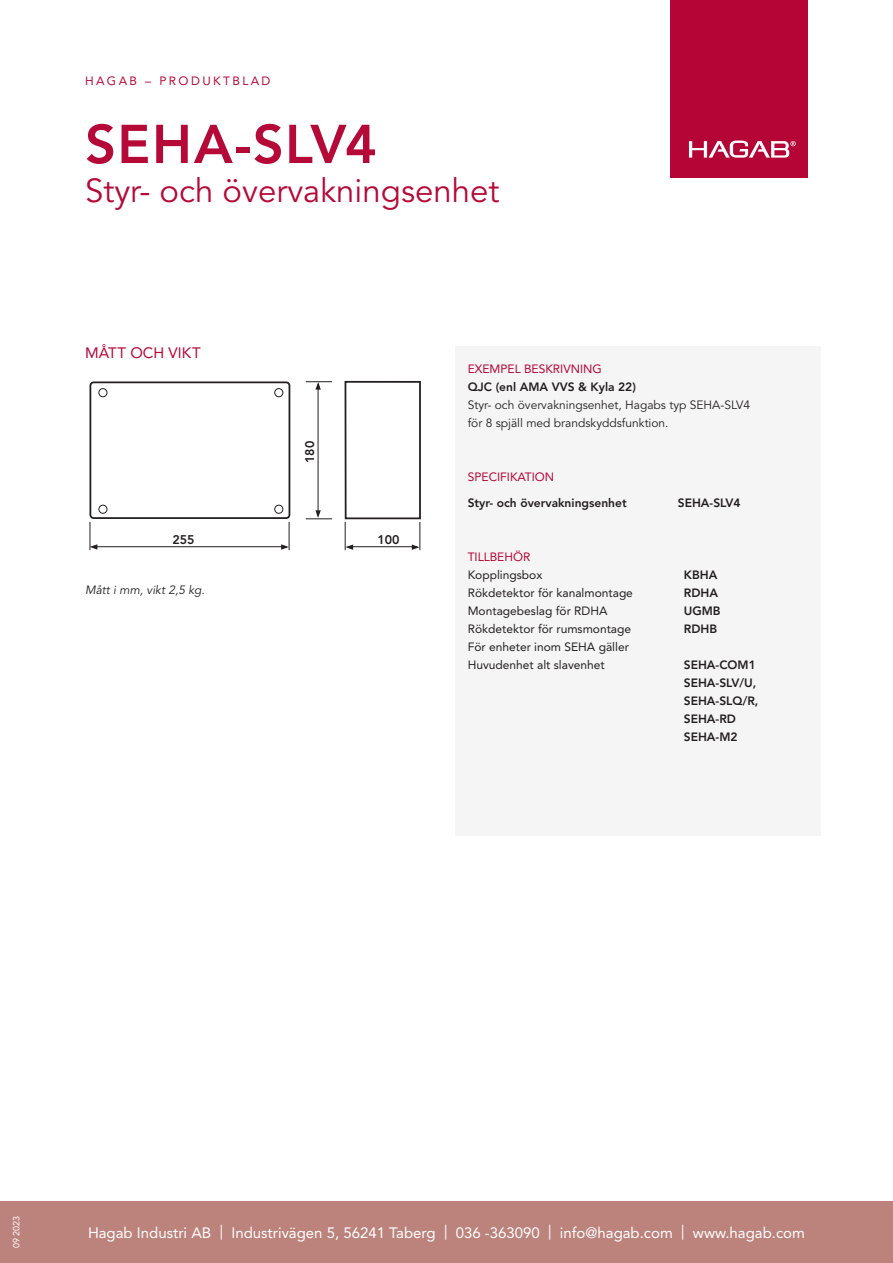
<style>
.page{position:relative;width:893px;height:1263px;background:#fff}
.page>*{position:absolute;margin:0;border:0;box-sizing:border-box;transform-origin:0 0}
.t1{font:800 54px "Avenir LT Std";letter-spacing:.025em;color:#b50938}
.t2{font:33px "Avenir LT Std";color:#b50938}
.t3{font:15px "Avenir LT Std";color:#fff}
.Datablad_-_mellanrubrik{font:15px "Avenir LT Std";letter-spacing:.01em;color:#b50536}
.t4{font:800 12.45px "Avenir LT Std";color:#231f20}
.Datablad_-_brödtext{font:12px "Avenir LT Std";color:#231f20}
.Datablad_-_brödtext-2{font:800 12px "Avenir LT Std";color:#231f20}
.Datablad_-_brödtext_avstånd_efter{font:12px/18px "Avenir LT Std";color:#231f20}
.Datablad_mellanrubrik_-_liten{font:12px "Avenir LT Std";color:#b50536}
.Datablad_-_bröd_kursiv{font:italic 12px "Avenir LT Std";color:#231f20}
.t5{font:12px "Avenir LT Std";letter-spacing:.2em;color:#b50938}
.Datablad_-_brödtext_avstånd_efter-2{font:12px "Avenir LT Std";color:#b50536}
.t6{font:9px "Avenir LT Std";color:#fff}
</style>
<div class="page">
<div style="left:670px;top:0;width:138px;height:178px;background:#b50536"></div>
<svg style="left:689px;top:141px;width:107px;height:17px"></svg>
<div style="left:0;top:1201px;width:893px;height:62px;background:#bb837c"></div>
<div style="left:455px;top:347px;width:366px;height:489px;background:#f5f5f5"></div>
<hr style="left:318px;top:384px;width:1px;height:132px;background:#231f20">
<div style="left:89px;top:381px;width:201px;height:138px;border:2px solid #231f20;border-radius:3px"></div>
<hr style="left:93px;top:546px;width:193px;height:1px;background:#231f20">
<hr style="left:348px;top:546px;width:69px;height:1px;background:#231f20">
<svg style="left:98px;top:388px;width:185px;height:126px"></svg>
<div style="left:345px;top:381px;width:76px;height:138px;border:2px solid #231f20"></div>
<svg style="left:306px;top:510px;width:26px;height:10px"></svg>
<svg style="left:306px;top:381px;width:26px;height:9px"></svg>
<svg style="left:281px;top:522px;width:9px;height:28px"></svg>
<svg style="left:90px;top:522px;width:7px;height:28px"></svg>
<svg style="left:412px;top:522px;width:9px;height:28px"></svg>
<svg style="left:345px;top:522px;width:8px;height:28px"></svg>
<p class="t5" style="left:85px;top:74px;width:187px">HAGAB – PRODUKTBLAD</p>
<h1 class="t1" style="left:85px;top:112px;width:293px">SEHA-SLV4</h1>
<h2 class="t2" style="left:85px;top:172px;width:416px">Styr- och övervakningsenhet</h2>
<p class="Datablad_-_mellanrubrik" style="left:85px;top:344px;width:117px">MÅTT OCH VIKT</p>
<p class="t4" style="left:303px;top:463px;width:24px;rotate:-90deg">180</p>
<p class="t4" style="left:172px;top:533px;width:24px">255</p>
<p class="t4" style="left:377px;top:533px;width:24px">100</p>
<p class="Datablad_-_bröd_kursiv" style="left:85px;top:583px;width:121px">Mått i mm, vikt 2,5 kg.</p>
<p class="Datablad_mellanrubrik_-_liten" style="left:468px;top:362px;width:136px">EXEMPEL BESKRIVNING</p>
<p class="Datablad_-_brödtext-2" style="left:468px;top:380px;width:170px">QJC (enl AMA VVS &amp; Kyla 22)</p>
<p class="Datablad_-_brödtext_avstånd_efter" style="left:468px;top:397px;width:284px">Styr- och övervakningsenhet, Hagabs typ SEHA-SLV4 för 8 spjäll med brandskyddsfunktion.</p>
<p class="Datablad_-_brödtext_avstånd_efter-2" style="left:468px;top:469px;width:88px">SPECIFIKATION</p>
<p class="Datablad_-_brödtext-2" style="left:468px;top:496px;width:160px">Styr- och övervakningsenhet</p>
<p class="Datablad_-_brödtext-2" style="left:678px;top:496px;width:64px">SEHA-SLV4</p>
<p class="Datablad_mellanrubrik_-_liten" style="left:468px;top:549px;width:64px">TILLBEHÖR</p>
<p class="Datablad_-_brödtext" style="left:468px;top:567px;width:76px">Kopplingsbox</p>
<p class="Datablad_-_brödtext-2" style="left:684px;top:567px;width:35px">KBHA</p>
<p class="Datablad_-_brödtext" style="left:468px;top:585px;width:167px">Rökdetektor för kanalmontage</p>
<p class="Datablad_-_brödtext-2" style="left:684px;top:585px;width:36px">RDHA</p>
<p class="Datablad_-_brödtext" style="left:468px;top:603px;width:141px">Montagebeslag för RDHA</p>
<p class="Datablad_-_brödtext-2" style="left:684px;top:603px;width:38px">UGMB</p>
<p class="Datablad_-_brödtext" style="left:468px;top:621px;width:165px">Rökdetektor för rumsmontage</p>
<p class="Datablad_-_brödtext-2" style="left:684px;top:621px;width:35px">RDHB</p>
<p class="Datablad_-_brödtext" style="left:468px;top:639px;width:163px">För enheter inom SEHA gäller</p>
<p class="Datablad_-_brödtext" style="left:468px;top:657px;width:138px">Huvudenhet alt slavenhet</p>
<p class="Datablad_-_brödtext-2" style="left:684px;top:657px;width:73px">SEHA-COM1</p>
<p class="Datablad_-_brödtext-2" style="left:684px;top:675px;width:74px">SEHA-SLV/U,</p>
<p class="Datablad_-_brödtext-2" style="left:684px;top:693px;width:76px">SEHA-SLQ/R,</p>
<p class="Datablad_-_brödtext-2" style="left:684px;top:711px;width:54px">SEHA-RD</p>
<p class="Datablad_-_brödtext-2" style="left:684px;top:729px;width:55px">SEHA-M2</p>
<p class="t6" style="left:11px;top:1248px;width:34px;rotate:-90deg">09 2023</p>
<p class="t3" style="left:88px;top:1224px;width:718px">Hagab Industri AB | Industrivägen 5, 56241 Taberg | 036 -363090 | info@hagab.com | www.hagab.com</p>
</div>
